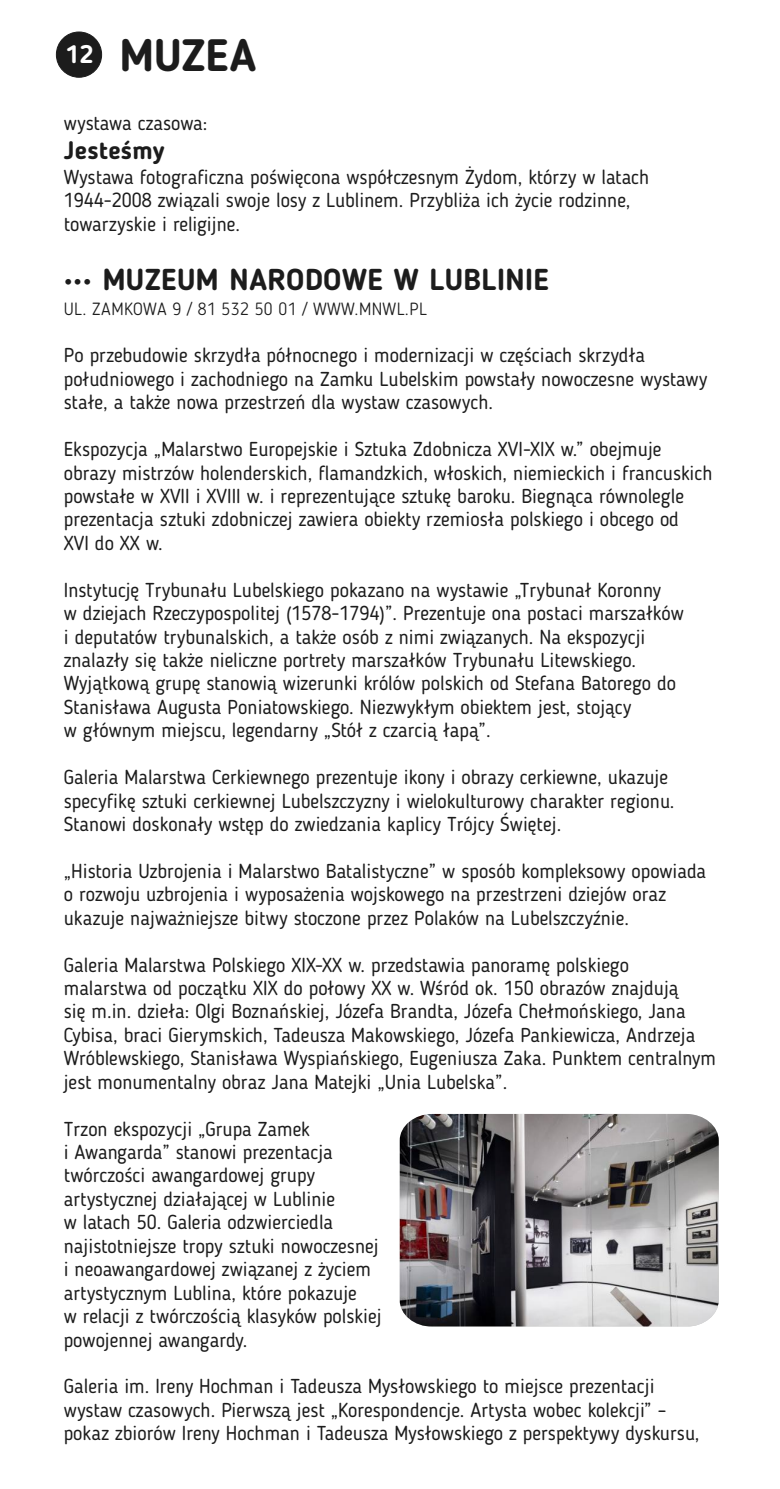
<style>
.page{position:relative;width:780px;height:1489px;background:#fff}
.page>*{position:absolute;margin:0;border:0;box-sizing:border-box;transform-origin:0 0}
.t1{font:700 45px "Blogger Sans";letter-spacing:.005em;color:#1c1c1c}
.t2{font:700 30px "Blogger Sans";letter-spacing:.015em;color:#1c1c1c}
.t3{font:700 25px "Blogger Sans";letter-spacing:.015em;color:#1c1c1c}
.t4{font:20px/23.5px "Blogger Sans";color:#1c1c1c}
.t5{font:300 17.5px "Blogger Sans";letter-spacing:.03em;color:#1c1c1c}
</style>
<div class="page">
<div style="left:56px;top:32px;width:46px;height:45px;background:#1c1c1c;border:1px solid #1c1c1c;border-radius:50%"></div>
<img style="left:399px;top:1113px;width:319px;height:213px">
<h1 class="t1" style="left:66px;top:37px;width:192px"><sup>12</sup> MUZEA</h1>
<p class="t4" style="left:64px;top:113px;width:145px">wystawa czasowa:</p>
<p class="t4" style="left:64px;top:167px;width:587px">Wystawa fotograficzna poświęcona współczesnym Żydom, którzy w latach<br>1944-2008 związali swoje losy z Lublinem. Przybliża ich życie rodzinne, towarzyskie i religijne.</p>
<p class="t3" style="left:64px;top:140px;width:102px">Jesteśmy</p>
<h2 class="t2" style="left:64px;top:267px;width:487px">••• MUZEUM NARODOWE W LUBLINIE</h2>
<p class="t5" style="left:64px;top:302px;width:365px">UL. ZAMKOWA 9 / 81 532 50 01 / WWW.MNWL.PL</p>
<p class="t4" style="left:64px;top:345px;width:645px">Po przebudowie skrzydła północnego i modernizacji w częściach skrzydła południowego i zachodniego na Zamku Lubelskim powstały nowoczesne wystawy stałe, a także nowa przestrzeń dla wystaw czasowych.</p>
<p class="t4" style="left:64px;top:439px;width:650px">Ekspozycja „Malarstwo Europejskie i Sztuka Zdobnicza XVI-XIX w.” obejmuje obrazy mistrzów holenderskich, flamandzkich, włoskich, niemieckich i francuskich powstałe w XVII i XVIII w. i reprezentujące sztukę baroku. Biegnąca równolegle prezentacja sztuki zdobniczej zawiera obiekty rzemiosła polskiego i obcego od<br>XVI do XX w.</p>
<p class="t4" style="left:64px;top:579px;width:621px">Instytucję Trybunału Lubelskiego pokazano na wystawie „Trybunał Koronny<br>w dziejach Rzeczypospolitej (1578-1794)”. Prezentuje ona postaci marszałków i deputatów trybunalskich, a także osób z nimi związanych. Na ekspozycji znalazły się także nieliczne portrety marszałków Trybunału Litewskiego.<br>Wyjątkową grupę stanowią wizerunki królów polskich od Stefana Batorego do Stanisława Augusta Poniatowskiego. Niezwykłym obiektem jest, stojący<br>w głównym miejscu, legendarny „Stół z czarcią łapą”.</p>
<p class="t4" style="left:64px;top:767px;width:612px">Galeria Malarstwa Cerkiewnego prezentuje ikony i obrazy cerkiewne, ukazuje specyfikę sztuki cerkiewnej Lubelszczyzny i wielokulturowy charakter regionu.<br>Stanowi doskonały wstęp do zwiedzania kaplicy Trójcy Świętej.</p>
<p class="t4" style="left:64px;top:860px;width:643px">„Historia Uzbrojenia i Malarstwo Batalistyczne” w sposób kompleksowy opowiada o rozwoju uzbrojenia i wyposażenia wojskowego na przestrzeni dziejów oraz ukazuje najważniejsze bitwy stoczone przez Polaków na Lubelszczyźnie.</p>
<p class="t4" style="left:64px;top:954px;width:653px">Galeria Malarstwa Polskiego XIX-XX w. przedstawia panoramę polskiego malarstwa od początku XIX do połowy XX w. Wśród ok. 150 obrazów znajdują<br>się m.in. dzieła: Olgi Boznańskiej, Józefa Brandta, Józefa Chełmońskiego, Jana Cybisa, braci Gierymskich, Tadeusza Makowskiego, Józefa Pankiewicza, Andrzeja Wróblewskiego, Stanisława Wyspiańskiego, Eugeniusza Zaka. Punktem centralnym jest monumentalny obraz Jana Matejki „Unia Lubelska”.</p>
<p class="t4" style="left:64px;top:1118px;width:319px">Trzon ekspozycji „Grupa Zamek<br>i Awangarda” stanowi prezentacja twórczości awangardowej grupy artystycznej działającej w Lublinie<br>w latach 50. Galeria odzwierciedla najistotniejsze tropy sztuki nowoczesnej i neoawangardowej związanej z życiem artystycznym Lublina, które pokazuje<br>w relacji z twórczością klasyków polskiej powojennej awangardy.</p>
<p class="t4" style="left:64px;top:1376px;width:637px">Galeria im. Ireny Hochman i Tadeusza Mysłowskiego to miejsce prezentacji wystaw czasowych. Pierwszą jest „Korespondencje. Artysta wobec kolekcji” – pokaz zbiorów Ireny Hochman i Tadeusza Mysłowskiego z perspektywy dyskursu,</p>
</div>
